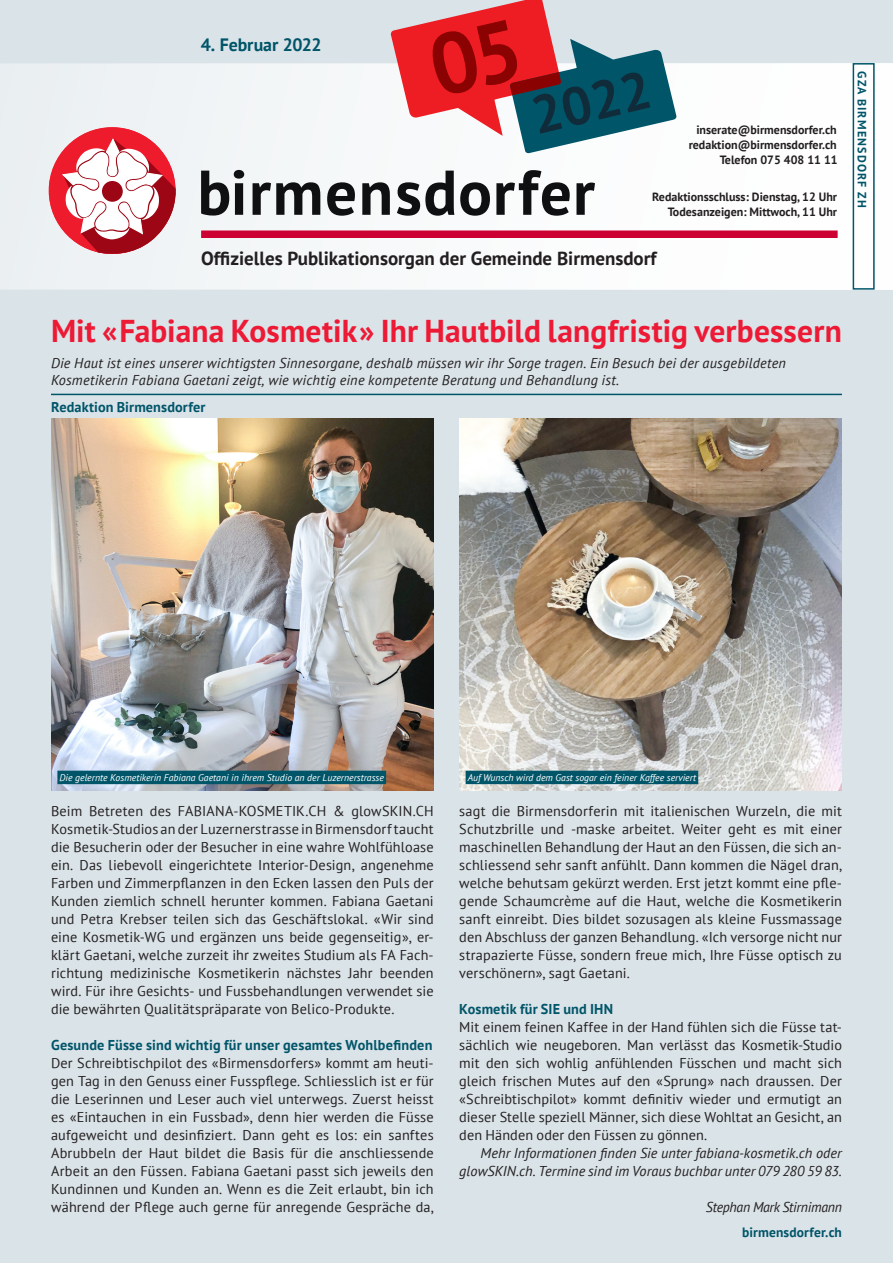
<style>
.page{position:relative;width:893px;height:1263px;background:#dae3e8}
.page>*{position:absolute;margin:0;border:0;box-sizing:border-box;transform-origin:0 0}
.t1{font:700 53.25px "PT Sans";color:#102c3a}
.t2{font:700 31.5px "PT Sans";letter-spacing:.005em;color:#ed1a35}
.t3{font:700 19.05px "PT Sans";color:#231f20}
.t4{font:700 17.85px "PT Sans";letter-spacing:-.005em;color:#005569}
.t5{font:14.25px/18px "PT Sans";letter-spacing:.01em;color:#231f20;text-align:justify}
.t6{font:italic 14.25px/17.1px "PT Sans";letter-spacing:.01em;color:#231f20}
.t7{font:700 14.25px "PT Sans";letter-spacing:.01em;color:#005569}
.t8{font:italic 14.25px "PT Sans";letter-spacing:-.02em;color:#231f20}
.t9{font:700 13.5px "PT Sans";letter-spacing:.01em;color:#005569}
.t10{font:700 12px/15px "PT Sans";color:#231f20;text-align:right}
.t11{font:700 12px "PT Sans";letter-spacing:.1em;color:#005569}
.t12{font:italic 9.75px "PT Sans";color:#fff}
</style>
<div class="page">
<div style="left:0;top:63px;width:893px;height:226px;background:linear-gradient(to right,#edf1f3,#fff)"></div>
<div style="left:201px;top:230px;width:637px;height:8px;background:#c03"></div>
<svg style="left:201px;top:170px;width:43px;height:46px;background:#76787a"></svg>
<svg style="left:253px;top:182px;width:67px;height:33px;background:#76797a"></svg>
<svg style="left:327px;top:182px;width:28px;height:34px"></svg>
<svg style="left:362px;top:182px;width:28px;height:33px"></svg>
<svg style="left:397px;top:171px;width:57px;height:45px;background:#888a8b"></svg>
<svg style="left:460px;top:182px;width:30px;height:34px"></svg>
<svg style="left:496px;top:170px;width:74px;height:46px;background:#989a9b"></svg>
<svg style="left:576px;top:183px;width:19px;height:32px"></svg>
<div style="left:49px;top:127px;width:127px;height:127px;background:#ee1b2d;border-radius:50%"></div>
<svg style="left:62px;top:136px;width:115px;height:118px"></svg>
<div style="left:853px;top:63px;width:22px;height:227px;border:2px solid #005569"></div>
<hr style="left:51px;top:394px;width:791px;height:1px;background:#005569">
<img style="left:51px;top:418px;width:383px;height:372px">
<img style="left:459px;top:418px;width:383px;height:372px">
<div style="left:57px;top:771px;width:329px;height:13px;background:#005569"></div>
<div style="left:466px;top:771px;width:232px;height:13px;background:#005569"></div>
<svg style="left:391px;top:0;width:285px;height:153px"></svg>
<p class="t4" style="left:201px;top:33px;width:122px">4. Februar 2022</p>
<h1 class="t1" style="left:524px;top:81px;width:122px;rotate:-13deg">2022</h1>
<p class="t10" style="left:689px;top:122px;width:150px">inserate@birmensdorfer.ch redaktion@birmensdorfer.ch<br>Telefon 075 408 11 11</p>
<p class="t10" style="left:652px;top:189px;width:186px">Redaktionsschluss: Dienstag, 12 Uhr<br>Todesanzeigen: Mittwoch, 11 Uhr</p>
<h3 class="t3" style="left:201px;top:245px;width:457px">Offizielles Publikationsorgan der Gemeinde Birmensdorf</h3>
<p class="t11" style="left:870px;top:71px;width:137px;rotate:90deg">GZA BIRMENSDORF ZH</p>
<h2 class="t2" style="left:51px;top:310px;width:792px">Mit «Fabiana Kosmetik» Ihr Hautbild langfristig verbessern</h2>
<p class="t6" style="left:51px;top:354px;width:736px">Die Haut ist eines unserer wichtigsten Sinnesorgane, deshalb müssen wir ihr Sorge tragen. Ein Besuch bei der ausgebildeten<br>Kosmetikerin Fabiana Gaetani zeigt, wie wichtig eine kompetente Beratung und Behandlung ist.</p>
<p class="t7" style="left:51px;top:398px;width:156px">Redaktion Birmensdorfer</p>
<p class="t12" style="left:60px;top:771px;width:326px">Die gelernte Kosmetikerin Fabiana Gaetani in ihrem Studio an der Luzernerstrasse</p>
<p class="t12" style="left:468px;top:771px;width:230px">Auf Wunsch wird dem Gast sogar ein feiner Kaffee serviert</p>
<p class="t5" style="left:51px;top:801px;width:384px">Beim Betreten des FABIANA-KOSMETIK.CH &amp; glowSKIN.CH Kosmetik-Studios an der Luzernerstrasse in Birmensdorf taucht die Besucherin oder der Besucher in eine wahre Wohlfühloase ein. Das liebevoll eingerichtete Interior-Design, angenehme Farben und Zimmerpflanzen in den Ecken lassen den Puls der Kunden ziemlich schnell herunter kommen. Fabiana Gaetani und Petra Krebser teilen sich das Geschäftslokal. «Wir sind eine Kosmetik-WG und ergänzen uns beide gegenseitig», er&shy;klärt Gaetani, welche zurzeit ihr zweites Studium als FA Fach&shy;richtung medizinische Kosmetikerin nächstes Jahr beenden wird. Für ihre Gesichts- und Fussbehandlungen verwendet sie die bewährten Qualitätspräparate von Belico-Produkte.</p>
<p class="t7" style="left:51px;top:1035px;width:383px">Gesunde Füsse sind wichtig für unser gesamtes Wohlbefinden</p>
<p class="t5" style="left:51px;top:1053px;width:384px">Der Schreibtischpilot des «Birmensdorfers» kommt am heuti&shy;gen Tag in den Genuss einer Fusspflege. Schliesslich ist er für die Leserinnen und Leser auch viel unterwegs. Zuerst heisst es «Eintauchen in ein Fussbad», denn hier werden die Füsse aufgeweicht und desinfiziert. Dann geht es los: ein sanftes Abrubbeln der Haut bildet die Basis für die anschliessende Arbeit an den Füssen. Fabiana Gaetani passt sich jeweils den Kundinnen und Kunden an. Wenn es die Zeit erlaubt, bin ich während der Pflege auch gerne für anregende Gespräche da,</p>
<p class="t5" style="left:459px;top:801px;width:384px">sagt die Birmensdorferin mit italienischen Wurzeln, die mit Schutzbrille und -maske arbeitet. Weiter geht es mit einer maschinellen Behandlung der Haut an den Füssen, die sich an&shy;schliessend sehr sanft anfühlt. Dann kommen die Nägel dran, welche behutsam gekürzt werden. Erst jetzt kommt eine pfle&shy;gende Schaumcrème auf die Haut, welche die Kosmetikerin sanft einreibt. Dies bildet sozusagen als kleine Fussmassage den Abschluss der ganzen Behandlung. «Ich versorge nicht nur strapazierte Füsse, sondern freue mich, Ihre Füsse optisch zu verschönern», sagt Gaetani.</p>
<p class="t7" style="left:459px;top:999px;width:155px">Kosmetik für SIE und IHN</p>
<p class="t5" style="left:459px;top:1017px;width:384px">Mit einem feinen Kaffee in der Hand fühlen sich die Füsse tat&shy;sächlich wie neugeboren. Man verlässt das Kosmetik-Studio mit den sich wohlig anfühlenden Füsschen und macht sich gleich frischen Mutes auf den «Sprung» nach draussen. Der «Schreibtischpilot» kommt definitiv wieder und ermutigt an dieser Stelle speziell Männer, sich diese Wohltat an Gesicht, an den Händen oder den Füssen zu gönnen.</p>
<p class="t6" style="left:459px;top:1143px;width:384px;line-height:18px;text-align:right">Mehr Informationen finden Sie unter fabiana-kosmetik.ch oder glowSKIN.ch. Termine sind im Voraus buchbar unter 079 280 59 83.</p>
<p class="t8" style="left:706px;top:1198px;width:137px">Stephan Mark Stirnimann</p>
<p class="t9" style="left:742px;top:1224px;width:101px">birmensdorfer.ch</p>
</div>
